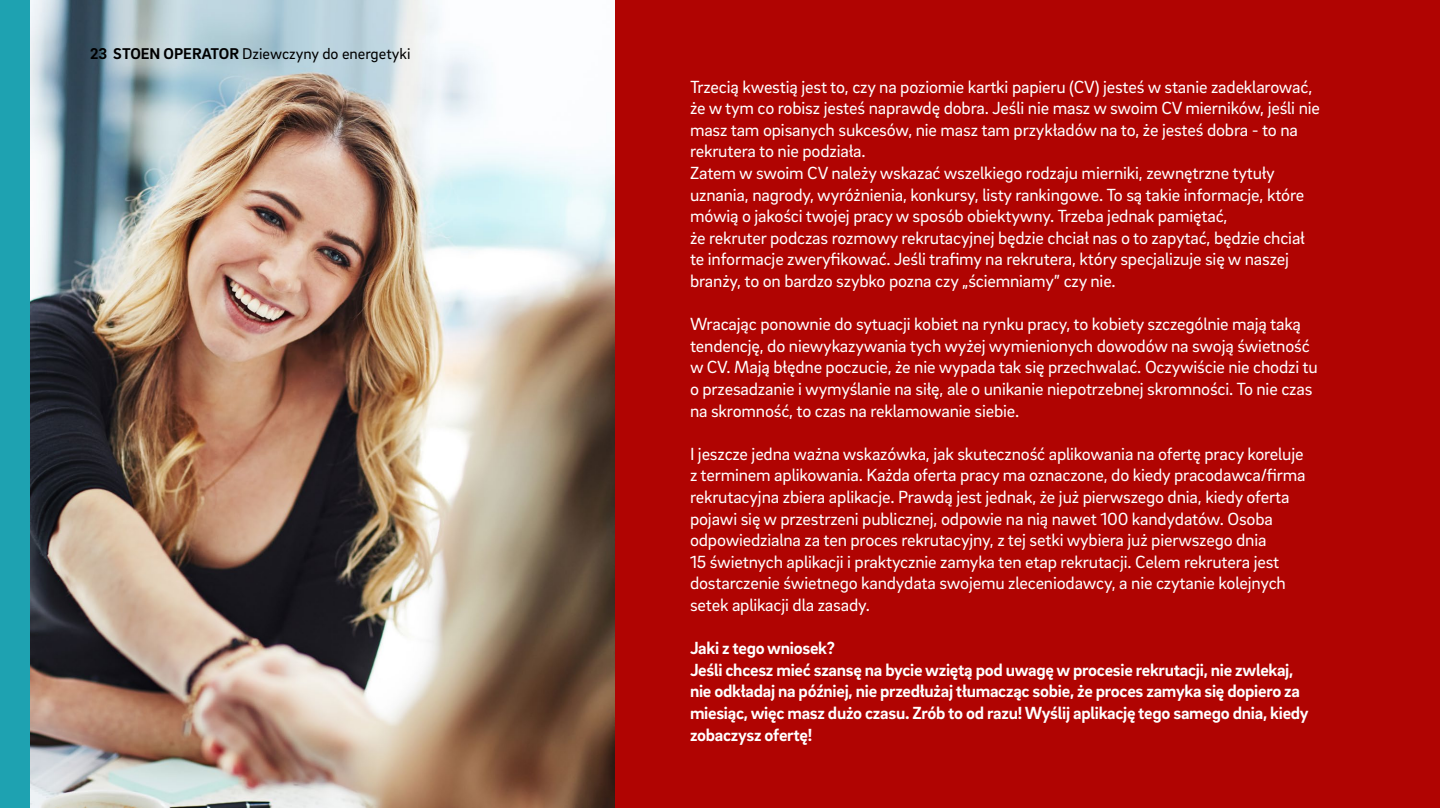
<style>
.page{position:relative;width:1440px;height:808px;background:#fff}
.page>*{position:absolute;margin:0;border:0;box-sizing:border-box;transform-origin:0 0}
.t1{font:18px/21.6px "EON Brix Sans";letter-spacing:-.01em;color:#fff}
.t2{font:700 18px/21.6px "EON Brix Sans";letter-spacing:-.015em;color:#fff}
.t3{font:16px "EON Brix Sans";color:#000}
.s1{font-weight:700}
</style>
<div class="page">
<div style="left:560px;top:0;width:880px;height:808px;background:#b00402"></div>
<img style="left:30px;top:0;width:585px;height:808px">
<div style="left:0;top:0;width:30px;height:808px;background:#1ea2b1"></div>
<p class="t3" style="left:90px;top:43px;width:322px"><span class="s1">23 STOEN OPERATOR</span> Dziewczyny do energetyki</p>
<p class="t1" style="left:690px;top:75px;width:632px">Trzecią kwestią jest to, czy na poziomie kartki papieru (CV) jesteś w stanie zadeklarować, że w tym co robisz jesteś naprawdę dobra. Jeśli nie masz w swoim CV mierników, jeśli nie masz tam opisanych sukcesów, nie masz tam przykładów na to, że jesteś dobra - to na rekrutera to nie podziała.<br>Zatem w swoim CV należy wskazać wszelkiego rodzaju mierniki, zewnętrzne tytuły uznania, nagrody, wyróżnienia, konkursy, listy rankingowe. To są takie informacje, które mówią o jakości twojej pracy w sposób obiektywny. Trzeba jednak pamiętać,<br>że rekruter podczas rozmowy rekrutacyjnej będzie chciał nas o to zapytać, będzie chciał te informacje zweryfikować. Jeśli trafimy na rekrutera, który specjalizuje się w naszej branży, to on bardzo szybko pozna czy „ściemniamy” czy nie.</p>
<p class="t1" style="left:690px;top:313px;width:629px">Wracając ponownie do sytuacji kobiet na rynku pracy, to kobiety szczególnie mają taką tendencję, do niewykazywania tych wyżej wymienionych dowodów na swoją świetność w CV. Mają błędne poczucie, że nie wypada tak się przechwalać. Oczywiście nie chodzi tu o przesadzanie i wymyślanie na siłę, ale o unikanie niepotrzebnej skromności. To nie czas na skromność, to czas na reklamowanie siebie.</p>
<p class="t1" style="left:690px;top:442px;width:617px">I jeszcze jedna ważna wskazówka, jak skuteczność aplikowania na ofertę pracy koreluje z terminem aplikowania. Każda oferta pracy ma oznaczone, do kiedy pracodawca/firma rekrutacyjna zbiera aplikacje. Prawdą jest jednak, że już pierwszego dnia, kiedy oferta pojawi się w przestrzeni publicznej, odpowie na nią nawet 100 kandydatów. Osoba odpowiedzialna za ten proces rekrutacyjny, z tej setki wybiera już pierwszego dnia<br>15 świetnych aplikacji i praktycznie zamyka ten etap rekrutacji. Celem rekrutera jest dostarczenie świetnego kandydata swojemu zleceniodawcy, a nie czytanie kolejnych setek aplikacji dla zasady.</p>
<p class="t2" style="left:690px;top:636px;width:620px">Jaki z tego wniosek?<br>Jeśli chcesz mieć szansę na bycie wziętą pod uwagę w procesie rekrutacji, nie zwlekaj, nie odkładaj na później, nie przedłużaj tłumacząc sobie, że proces zamyka się dopiero za miesiąc, więc masz dużo czasu. Zrób to od razu! Wyślij aplikację tego samego dnia, kiedy zobaczysz ofertę!</p>
</div>
